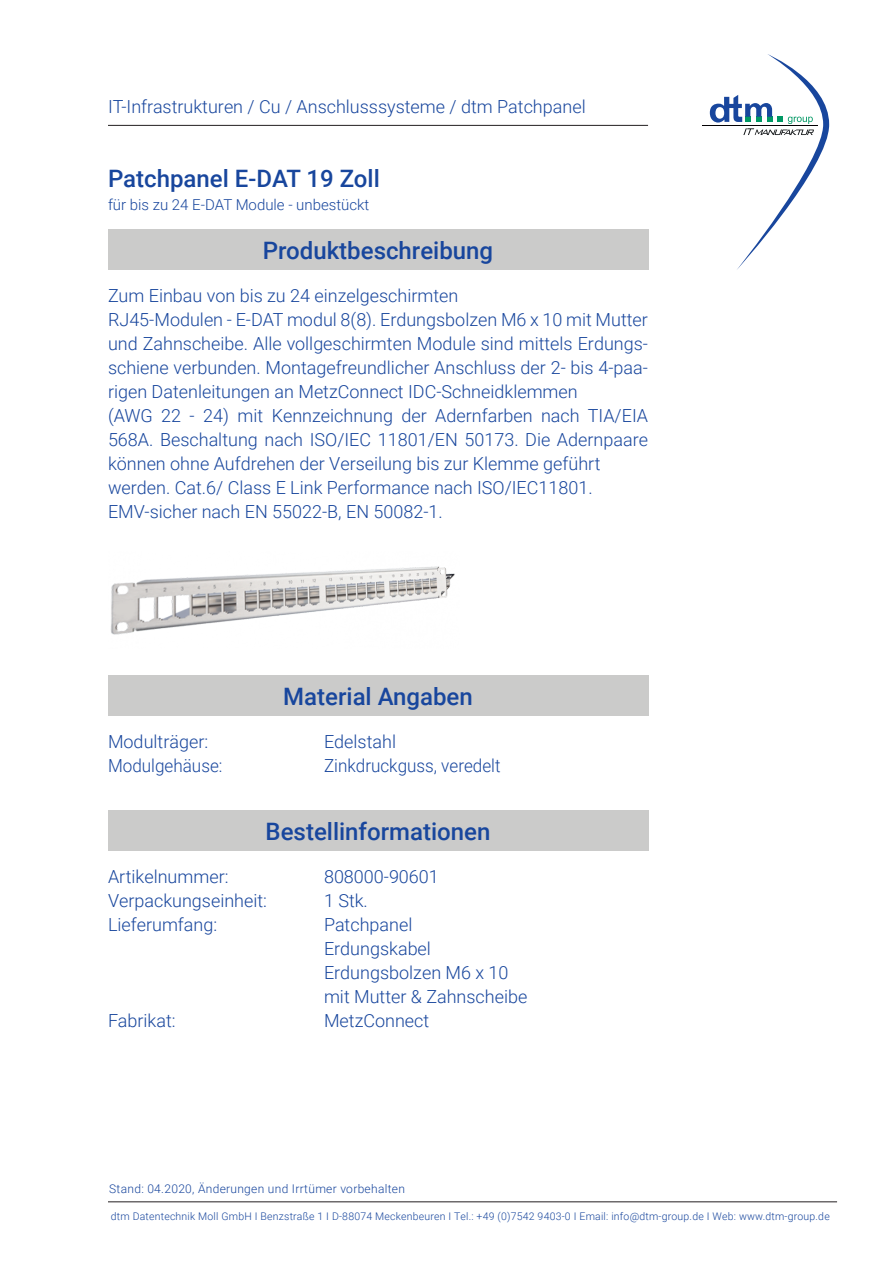
<style>
.page{position:relative;width:893px;height:1263px;background:#fff}
.page>*{position:absolute;margin:0;border:0;box-sizing:border-box;transform-origin:0 0}
.t1{font:500 24px "Roboto";color:#18469d}
.t2{font:300 18px/24px "Roboto";color:#18469d;text-align:justify}
.t3{font:300 18px "Roboto";color:#18469d;scale:.95 1}
.t4{font:300 15px "Roboto";color:#18469d}
.t5{font:300 12px "Roboto";letter-spacing:.025em;color:#18469d}
.t6{font:300 10.5px "Roboto";letter-spacing:.02em;color:#18469d}
</style>
<div class="page">
<hr style="left:108px;top:1201px;width:729px;height:1px;background:#231f20">
<div style="left:108px;top:230px;width:540px;height:40px;background:#cbcbca"></div>
<div style="left:108px;top:675px;width:540px;height:41px;background:#cbcbca"></div>
<div style="left:108px;top:810px;width:540px;height:40px;background:#cbcbca"></div>
<hr style="left:702px;top:125px;width:115px;height:1px;background:#020002">
<svg style="left:710px;top:54px;width:119px;height:216px"></svg>
<hr style="left:108px;top:125px;width:540px;height:1px;background:#231f20">
<img style="left:110px;top:566px;width:345px;height:69px">
<p class="t2" style="left:108px;top:94px;width:479px">IT-Infrastrukturen / Cu / Anschlusssysteme / dtm Patchpanel</p>
<p class="t1" style="left:108px;top:162px;width:273px">Patchpanel E-DAT 19 Zoll</p>
<p class="t4" style="left:108px;top:194px;width:263px">für bis zu 24 E-DAT Module - unbestückt</p>
<p class="t1" style="left:263px;top:234px;width:232px">Produktbeschreibung</p>
<p class="t2" style="left:108px;top:283px;width:352px">Zum Einbau von bis zu 24 einzelgeschirmten</p>
<p class="t2" style="left:108px;top:307px;width:541px">RJ45-Modulen - E-DAT modul 8(8). Erdungsbolzen M6 x 10 mit Mutter und Zahnscheibe. Alle vollgeschirmten Module sind mittels Erdungs&shy;schiene verbunden. Montagefreundlicher Anschluss der 2- bis 4-paa&shy;rigen Datenleitungen an MetzConnect IDC-Schneidklemmen</p>
<p class="t2" style="left:108px;top:403px;width:542px">(AWG 22 - 24) mit Kennzeichnung der Adernfarben nach TIA/EIA 568A. Beschaltung nach ISO/IEC 11801/EN 50173. Die Adernpaare können ohne Aufdrehen der Verseilung bis zur Klemme geführt</p>
<p class="t2" style="left:108px;top:475px;width:486px">werden. Cat.6/ Class E Link Performance nach ISO/IEC11801.</p>
<p class="t2" style="left:108px;top:499px;width:336px">EMV-sicher nach EN 55022-B, EN 50082-1.</p>
<p class="t2" style="left:108px;top:729px;width:102px">Modulträger:</p>
<p class="t3" style="left:108px;top:753px;width:122px">Modulgehäuse:</p>
<p class="t1" style="left:283px;top:680px;width:191px">Material Angaben</p>
<p class="t2" style="left:324px;top:729px;width:74px">Edelstahl</p>
<p class="t3" style="left:324px;top:753px;width:187px">Zinkdruckguss, veredelt</p>
<p class="t1" style="left:266px;top:815px;width:226px">Bestellinformationen</p>
<p class="t2" style="left:108px;top:864px;width:122px">Artikelnummer:</p>
<p class="t2" style="left:108px;top:888px;width:161px">Verpackungseinheit:</p>
<p class="t2" style="left:108px;top:912px;width:111px">Lieferumfang:</p>
<p class="t2" style="left:108px;top:1008px;width:69px">Fabrikat:</p>
<p class="t2" style="left:324px;top:864px;width:116px">808000-90601</p>
<p class="t2" style="left:324px;top:888px;width:45px">1 Stk.</p>
<p class="t2" style="left:324px;top:912px;width:90px">Patchpanel</p>
<p class="t2" style="left:324px;top:936px;width:186px">Erdungskabel<br>Erdungsbolzen M6 x 10</p>
<p class="t2" style="left:324px;top:984px;width:205px">mit Mutter &amp; Zahnscheibe</p>
<p class="t2" style="left:324px;top:1008px;width:107px">MetzConnect</p>
<p class="t5" style="left:109px;top:1180px;width:297px">Stand: 04.2020, Änderungen und Irrtümer vorbehalten</p>
<p class="t6" style="left:111px;top:1209px;width:720px">dtm Datentechnik Moll GmbH I Benzstraße 1 I D-88074 Meckenbeuren I Tel.: +49 (0)7542 9403-0 I Email: info@dtm-group.de I Web: www.dtm-group.de</p>
</div>
